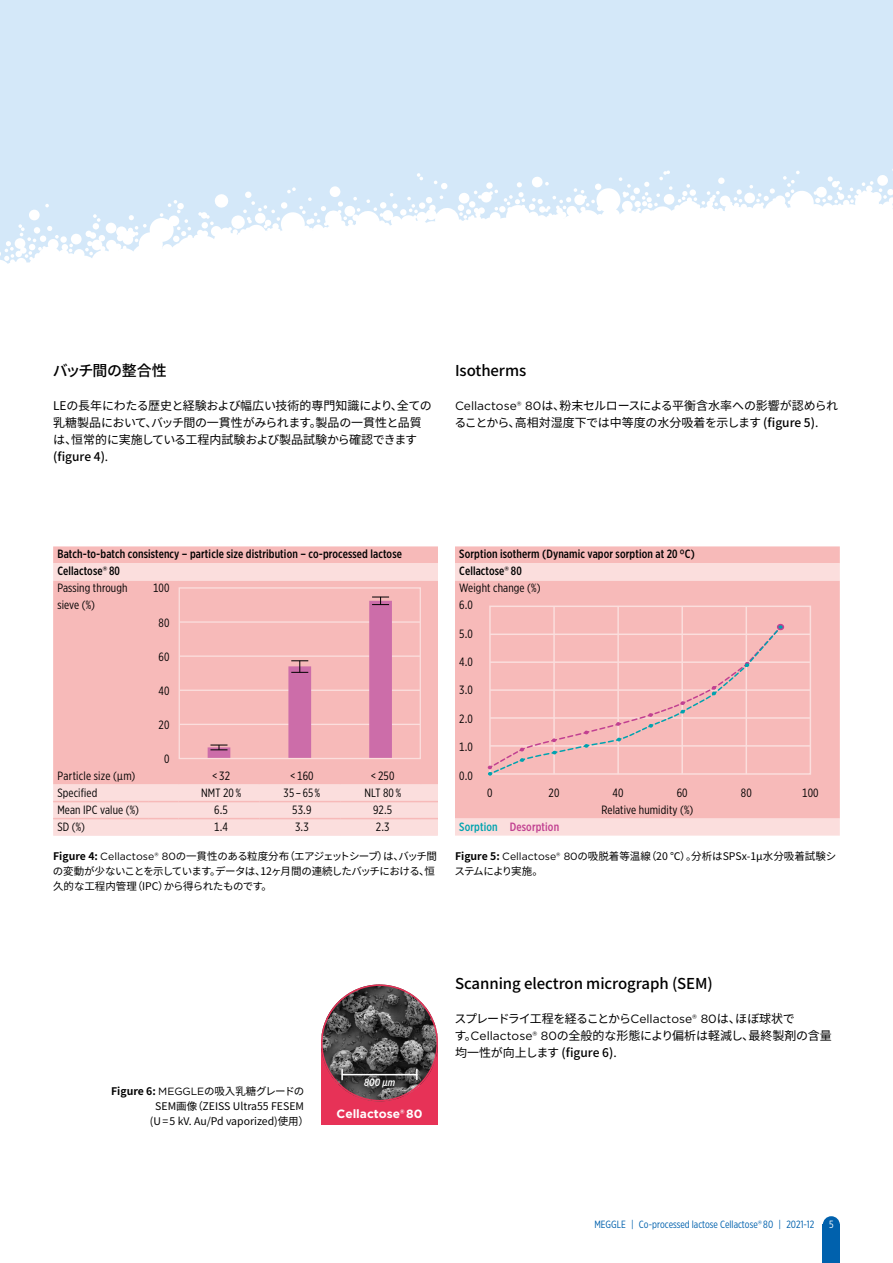
<style>
.page{position:relative;width:893px;height:1263px;background:#fff}
.page>*{position:absolute;margin:0;border:0;box-sizing:border-box;transform-origin:0 0}
.t1{font:500 15px "Noto Sans CJ Kjp";letter-spacing:-.005em;color:#000}
.t2{font:500 15px "Noto Sans CJ Kjp";letter-spacing:-.025em;color:#000}
.t3{font:12px/17px "Noto Sans CJ Kjp";letter-spacing:-.02em;color:#000}
.t4{font:500 12px/17px "Gotham X Narrow";letter-spacing:.01em;color:#000}
.t5{font:12px "Gotham X Narrow";letter-spacing:.01em;color:#000}
.t6{font:500 12px "Gotham X Narrow";letter-spacing:.01em;color:#c14091}
.t7{font:700 12px "Gotham";color:#fff}
.t8{font:10.5px/15px "Noto Sans CJ Kjp";letter-spacing:-.015em;color:#000}
.t9{font:10.5px/15px "Noto Sans CJ Kjp";letter-spacing:-.055em;color:#000}
.t10{font:italic 10.5px/15px "Gotham X Narrow";letter-spacing:.015em;color:#000}
.t11{font:10.5px "Gotham X Narrow";color:#0061ad}
.t12{font:italic 500 10.5px "Gotham X Narrow";color:#fff}
.t13{font:10.5px "Gotham X Narrow";color:#fff}
.s1{font-weight:500}
.s2{font-family:"Gotham"}
.s3{font-weight:400}
.s4{font-weight:700}
.s5{color:#00a3af}
</style>
<div class="page">
<div style="left:0;top:0;width:893px;height:455px;background:#d4e8f9"></div>
<svg style="left:0;top:169px;width:893px;height:286px;fill:#fff"></svg>
<div style="left:823px;top:1225px;width:17px;height:38px;background:#0061ad"></div>
<div style="left:823px;top:1216px;width:17px;height:17px;background:#0061ad;border-radius:50%"></div>
<div style="left:455px;top:546px;width:385px;height:17px;background:#f7bab9"></div>
<svg style="left:455px;top:563px;width:385px;height:273px;fill:#f7bab9"></svg>
<div style="left:489px;top:605px;width:322px;height:170px;border:2px solid #fbdedd"></div>
<hr style="left:553px;top:606px;width:2px;height:168px;background:#fbdedd">
<hr style="left:617px;top:606px;width:2px;height:168px;background:#fbdedd">
<hr style="left:681px;top:606px;width:2px;height:168px;background:#fbdedd">
<hr style="left:745px;top:606px;width:2px;height:168px;background:#fbdedd">
<hr style="left:490px;top:633px;width:320px;height:2px;background:#fbdedd">
<hr style="left:490px;top:661px;width:320px;height:2px;background:#fbdedd">
<hr style="left:490px;top:689px;width:320px;height:2px;background:#fbdedd">
<hr style="left:490px;top:717px;width:320px;height:2px;background:#fbdedd">
<hr style="left:490px;top:745px;width:320px;height:2px;background:#fbdedd">
<div style="left:777px;top:624px;width:7px;height:6px;border:2px solid #c14091;border-radius:50%"></div>
<svg style="left:488px;top:625px;width:295px;height:151px"></svg>
<div style="left:53px;top:546px;width:385px;height:17px;background:#f7bab9"></div>
<svg style="left:53px;top:563px;width:385px;height:273px;fill:#f7bab9"></svg>
<hr style="left:53px;top:801px;width:96px;height:1px;background:#f7bab9">
<hr style="left:149px;top:801px;width:30px;height:1px;background:#f7bab9">
<hr style="left:179px;top:801px;width:80px;height:1px;background:#f7bab9">
<hr style="left:259px;top:801px;width:81px;height:1px;background:#f7bab9">
<hr style="left:340px;top:801px;width:81px;height:1px;background:#f7bab9">
<svg style="left:421px;top:801px;width:17px;height:1px"></svg>
<hr style="left:53px;top:818px;width:96px;height:1px;background:#f7bab9">
<hr style="left:149px;top:818px;width:30px;height:1px;background:#f7bab9">
<hr style="left:179px;top:818px;width:80px;height:1px;background:#f7bab9">
<hr style="left:259px;top:818px;width:81px;height:1px;background:#f7bab9">
<hr style="left:340px;top:818px;width:81px;height:1px;background:#f7bab9">
<svg style="left:421px;top:818px;width:17px;height:1px"></svg>
<div style="left:179px;top:587px;width:242px;height:172px;border:1px solid #fbdedd"></div>
<hr style="left:179px;top:621px;width:241px;height:2px;background:#fbdedd">
<hr style="left:179px;top:655px;width:241px;height:2px;background:#fbdedd">
<hr style="left:179px;top:690px;width:241px;height:1px;background:#fbdedd">
<hr style="left:179px;top:724px;width:241px;height:1px;background:#fbdedd">
<div style="left:208px;top:747px;width:22px;height:11px;background:#cc6da9"></div>
<div style="left:288px;top:666px;width:23px;height:92px;background:#cc6da9"></div>
<div style="left:369px;top:601px;width:23px;height:157px;background:#cc6da9"></div>
<svg style="left:210px;top:745px;width:17px;height:5px"></svg>
<svg style="left:291px;top:660px;width:17px;height:13px"></svg>
<svg style="left:372px;top:597px;width:17px;height:8px"></svg>
<div style="left:321px;top:1044px;width:117px;height:81px;background:#e73257"></div>
<img style="left:321px;top:984px;width:117px;height:117px;border-radius:58px">
<div style="left:321px;top:984px;width:117px;height:117px;border:2px solid #e73257;border-radius:50%"></div>
<hr style="left:342px;top:1074px;width:75px;height:1px;background:#fff">
<svg style="left:341px;top:1069px;width:2px;height:10px"></svg>
<svg style="left:416px;top:1069px;width:2px;height:10px"></svg>
<p class="t2" style="left:53px;top:362px;width:116px">バッチ間の整合性</p>
<p class="t3" style="left:53px;top:398px;width:380px">LEの長年にわたる歴史と経験および幅広い技術的専門知識により、全ての乳糖製品において、バッチ間の一貫性がみられます。製品の一貫性と品質は、恒常的に実施している工程内試験および製品試験から確認できます<span class="s1">(figure 4)</span>.</p>
<p class="t1" style="left:455px;top:362px;width:73px">Isotherms</p>
<p class="t3" style="left:454px;top:398px;width:385px"><span class="s2">Cellactose® 80</span>は、粉末セルロースによる平衡含水率への影響が認められることから、高相対湿度下では中等度の水分吸着を示します <span class="s1">(figure 5)</span>.</p>
<p class="t4" style="left:57px;top:546px;width:346px">Batch-to-batch consistency – particle size distribution – co-processed lactose<br>Cellactose<span class="s2">®</span> 80<br><span class="s3">Passing through<br>sieve (%)</span></p>
<p class="t5" style="left:153px;top:581px;width:18px">100</p>
<p class="t5" style="left:159px;top:615px;width:12px">80</p>
<p class="t5" style="left:159px;top:649px;width:12px">60</p>
<p class="t5" style="left:159px;top:683px;width:12px">40</p>
<p class="t5" style="left:159px;top:717px;width:12px">20</p>
<p class="t5" style="left:164px;top:751px;width:7px">0</p>
<p class="t5" style="left:57px;top:768px;width:79px">Particle size (µm)</p>
<p class="t5" style="left:212px;top:768px;width:19px">&lt; 32</p>
<p class="t5" style="left:290px;top:768px;width:25px">&lt; 160</p>
<p class="t5" style="left:371px;top:768px;width:25px">&lt; 250</p>
<p class="t5" style="left:57px;top:785px;width:41px">Specified</p>
<p class="t5" style="left:201px;top:785px;width:41px">NMT 20 %</p>
<p class="t5" style="left:284px;top:785px;width:38px">35 – 65 %</p>
<p class="t5" style="left:364px;top:785px;width:38px">NLT 80 %</p>
<p class="t5" style="left:57px;top:802px;width:83px">Mean IPC value (%)</p>
<p class="t5" style="left:214px;top:802px;width:15px">6.5</p>
<p class="t5" style="left:292px;top:802px;width:21px">53.9</p>
<p class="t5" style="left:373px;top:802px;width:21px">92.5</p>
<p class="t5" style="left:57px;top:819px;width:29px">SD (%)</p>
<p class="t5" style="left:214px;top:819px;width:15px">1.4</p>
<p class="t5" style="left:295px;top:819px;width:15px">3.3</p>
<p class="t5" style="left:376px;top:819px;width:15px">2.3</p>
<p class="t10" style="left:57px;top:853px;width:334px">Data obtained from a permanent in-process-control (IPC) of subsequent batches over a time period of 12 months.</p>
<p class="t9" style="left:53px;top:849px;width:386px"><span class="s4">Figure 4:</span> <span class="s2">Cellactose® 80</span>の一貫性のある粒度分布（エアジェットシーブ）は、バッチ間の変動が少ないことを示しています。データは、12ヶ月間の連続したバッチにおける、恒久的な工程内管理（IPC）から得られたものです。</p>
<p class="t4" style="left:459px;top:546px;width:237px">Sorption isotherm (Dynamic vapor sorption at 20 °C)<br>Cellactose<span class="s2">®</span> 80<br><span class="s3">Weight change (%)<br>6.0</span></p>
<p class="t5" style="left:459px;top:626px;width:15px">5.0</p>
<p class="t5" style="left:459px;top:655px;width:15px">4.0</p>
<p class="t5" style="left:459px;top:683px;width:15px">3.0</p>
<p class="t5" style="left:459px;top:711px;width:15px">2.0</p>
<p class="t5" style="left:459px;top:740px;width:15px">1.0</p>
<p class="t5" style="left:459px;top:768px;width:15px">0.0</p>
<p class="t5" style="left:487px;top:785px;width:7px">0</p>
<p class="t5" style="left:548px;top:785px;width:12px">20</p>
<p class="t5" style="left:613px;top:785px;width:12px">40</p>
<p class="t5" style="left:677px;top:785px;width:12px">60</p>
<p class="t5" style="left:741px;top:785px;width:12px">80</p>
<p class="t5" style="left:802px;top:785px;width:18px">100</p>
<p class="t5" style="left:601px;top:802px;width:93px">Relative humidity (%)</p>
<p class="t6" style="left:459px;top:819px;width:101px"><span class="s5">Sorption</span> Desorption</p>
<p class="t8" style="left:454px;top:849px;width:383px"><span class="s4">Figure 5:</span> <span class="s2">Cellactose® 80</span>の吸脱着等温線（20 ℃）。分析はSPSx-1µ水分吸着試験システムにより実施。</p>
<p class="t8" style="left:111px;top:1084px;width:195px"><span class="s4">Figure 6:</span> <span class="s2">MEGGLE</span>の吸入乳糖グレードの</p>
<p class="t8" style="left:155px;top:1099px;width:150px">SEM画像（ZEISS Ultra55 FESEM</p>
<p class="t8" style="left:150px;top:1114px;width:160px">(U=5 kV. Au/Pd vaporized)使用）</p>
<p class="t12" style="left:364px;top:1076px;width:33px">800 µm</p>
<p class="t7" style="left:336px;top:1106px;width:88px">Cellactose® 80</p>
<p class="t1" style="left:455px;top:975px;width:259px">Scanning electron micrograph (SEM)</p>
<p class="t3" style="left:454px;top:1010px;width:379px">スプレードライ工程を経ることから<span class="s2">Cellactose® 80</span>は、ほぼ球状で<br>す。<span class="s2">Cellactose® 80</span>の全般的な形態により偏析は軽減し、最終製剤の含量均一性が向上します <span class="s1">(figure 6)</span>.</p>
<p class="t11" style="left:594px;top:1218px;width:221px">MEGGLE | Co-processed lactose Cellactose<span class="s2">®</span> 80 | 2021-12</p>
<p class="t13" style="left:829px;top:1218px;width:6px">5</p>
</div>
